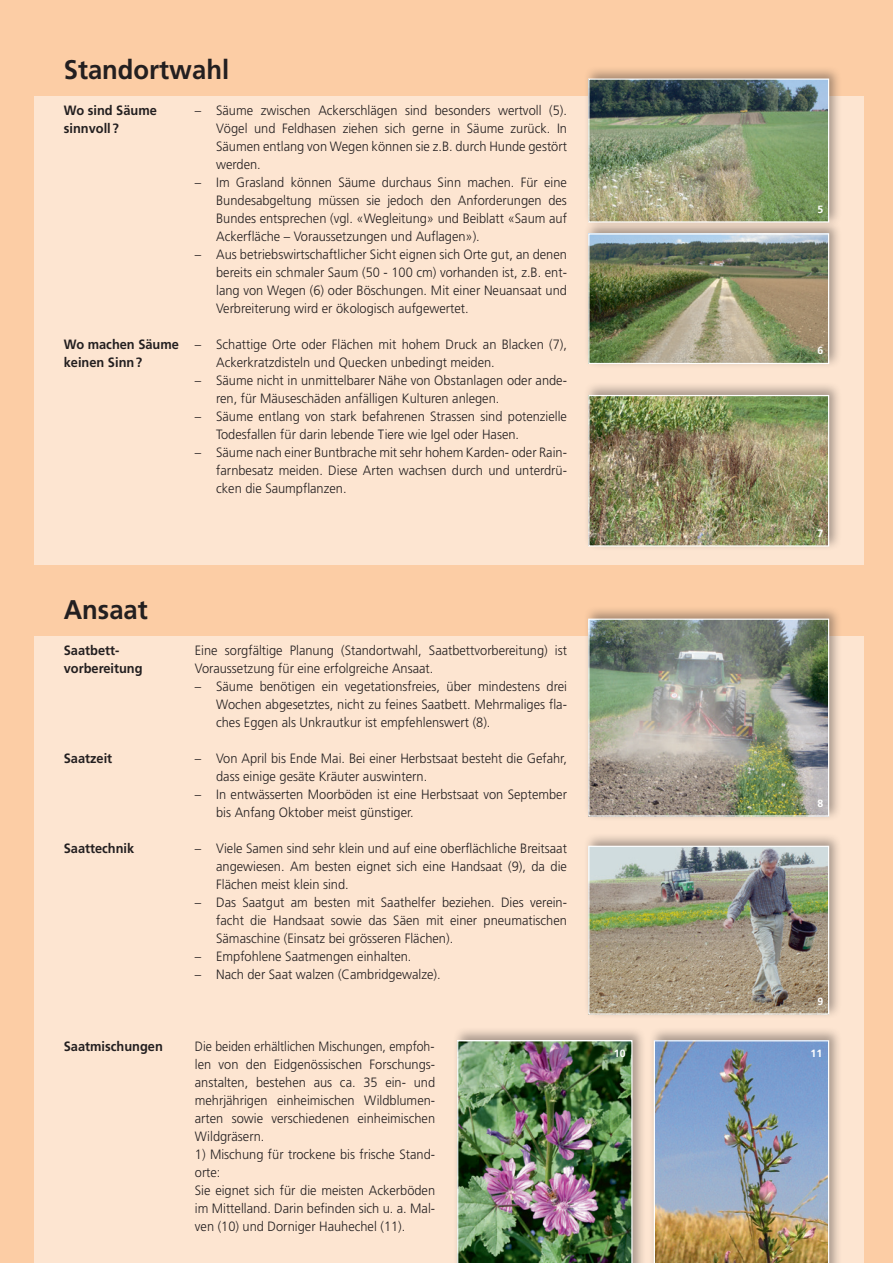
<style>
.page{position:relative;width:893px;height:1263px;background:#fccda5}
.page>*{position:absolute;margin:0;border:0;box-sizing:border-box;transform-origin:0 0}
.Untertitel_1{font:700 27px "Frutiger";color:#231f20;scale:.95 1}
.t1{font:300 13.5px/18px "Frutiger";color:#231f20;text-align:justify;scale:.95 1}
.Grundschrift{font:700 13.5px "Frutiger";color:#231f20;scale:.95 1}
.t2{font:300 13.5px "Frutiger";color:#231f20;scale:.91 1}
.t3{font:700 10.5px "Frutiger";color:#fff}
</style>
<div class="page">
<div style="left:34px;top:97px;width:830px;height:468px;background:#fde5d1"></div>
<div style="left:34px;top:637px;width:830px;height:626px;background:#fde5d1"></div>
<div style="left:583px;top:220px;width:260px;height:149px;background:#231f20;opacity:.4"></div>
<img style="left:590px;top:235px;width:237px;height:127px">
<div style="left:588px;top:233px;width:241px;height:131px;border:1px solid #fff"></div>
<div style="left:583px;top:605px;width:260px;height:216px;background:#231f20;opacity:.4"></div>
<img style="left:590px;top:621px;width:237px;height:194px">
<div style="left:588px;top:619px;width:241px;height:198px;border:1px solid #fff"></div>
<div style="left:583px;top:65px;width:260px;height:162px;background:#231f20;opacity:.4"></div>
<img style="left:590px;top:81px;width:237px;height:140px">
<div style="left:588px;top:79px;width:241px;height:144px;border:1px solid #fff"></div>
<div style="left:583px;top:382px;width:260px;height:169px;background:#231f20;opacity:.4"></div>
<img style="left:590px;top:397px;width:237px;height:148px">
<div style="left:588px;top:395px;width:241px;height:152px;border:1px solid #fff"></div>
<div style="left:583px;top:832px;width:260px;height:187px;background:#231f20;opacity:.4"></div>
<img style="left:590px;top:848px;width:237px;height:165px">
<div style="left:588px;top:846px;width:241px;height:169px;border:1px solid #fff"></div>
<div style="left:452px;top:1027px;width:194px;height:236px;background:#231f20;opacity:.4"></div>
<img style="left:457px;top:1040px;width:175px;height:223px">
<div style="left:649px;top:1027px;width:193px;height:236px;background:#231f20;opacity:.4"></div>
<img style="left:654px;top:1040px;width:175px;height:223px">
<p class="Untertitel_1" style="left:64px;top:53px;width:176px">Standortwahl</p>
<p class="Grundschrift" style="left:64px;top:102px;width:100px">Wo sind Säume</p>
<p class="Grundschrift" style="left:64px;top:120px;width:59px">sinnvoll?</p>
<p class="t1" style="left:216px;top:101px;width:371px;text-indent:-21px">– Säume zwischen Ackerschlägen sind besonders wertvoll (5).<br>Vögel und Feldhasen ziehen sich gerne in Säume zurück. In Säumen entlang von Wegen können sie z.B. durch Hunde gestört werden.</p>
<p class="t1" style="left:216px;top:173px;width:371px;text-indent:-21px">– Im Grasland können Säume durchaus Sinn machen. Für eine Bundesabgeltung müssen sie jedoch den Anforderungen des Bundes entsprechen (vgl. «Wegleitung» und Beiblatt «Saum auf Ackerfläche – Voraussetzungen und Auflagen»).</p>
<p class="t1" style="left:216px;top:245px;width:371px;text-indent:-21px">– Aus betriebswirtschaftlicher Sicht eignen sich Orte gut, an denen bereits ein schmaler Saum (50 - 100 cm) vorhanden ist, z.B. ent&shy;lang von Wegen (6) oder Böschungen. Mit einer Neuansaat und Verbreiterung wird er ökologisch aufgewertet.</p>
<p class="t1" style="left:216px;top:335px;width:371px;text-indent:-21px">– Schattige Orte oder Flächen mit hohem Druck an Blacken (7),<br>Ackerkratzdisteln und Quecken unbedingt meiden.</p>
<p class="t1" style="left:216px;top:371px;width:371px;text-indent:-21px">– Säume nicht in unmittelbarer Nähe von Obstanlagen oder ande&shy;ren, für Mäuseschäden anfälligen Kulturen anlegen.</p>
<p class="t1" style="left:216px;top:407px;width:371px;text-indent:-21px">– Säume entlang von stark befahrenen Strassen sind potenzielle<br>Todesfallen für darin lebende Tiere wie Igel oder Hasen.</p>
<p class="t1" style="left:216px;top:443px;width:371px;text-indent:-21px">– Säume nach einer Buntbrache mit sehr hohem Karden- oder Rain&shy;farnbesatz meiden. Diese Arten wachsen durch und unterdrü&shy;cken die Saumpflanzen.</p>
<p class="Grundschrift" style="left:64px;top:336px;width:123px">Wo machen Säume</p>
<p class="Grundschrift" style="left:64px;top:354px;width:84px">keinen Sinn?</p>
<p class="Untertitel_1" style="left:64px;top:593px;width:90px">Ansaat</p>
<p class="Grundschrift" style="left:64px;top:642px;width:60px">Saatbett-</p>
<p class="Grundschrift" style="left:64px;top:660px;width:85px">vorbereitung</p>
<p class="Grundschrift" style="left:64px;top:750px;width:53px">Saatzeit</p>
<p class="Grundschrift" style="left:64px;top:840px;width:76px">Saattechnik</p>
<p class="Grundschrift" style="left:64px;top:1038px;width:106px">Saatmischungen</p>
<p class="t1" style="left:195px;top:641px;width:393px">Eine sorgfältige Planung (Standortwahl, Saatbettvorbereitung) ist<br>Voraussetzung für eine erfolgreiche Ansaat.</p>
<p class="t1" style="left:216px;top:677px;width:371px;text-indent:-21px">– Säume benötigen ein vegetationsfreies, über mindestens drei Wochen abgesetztes, nicht zu feines Saatbett. Mehrmaliges fla&shy;ches Eggen als Unkrautkur ist empfehlenswert (8).</p>
<p class="t1" style="left:216px;top:749px;width:371px;text-indent:-21px">– Von April bis Ende Mai. Bei einer Herbstsaat besteht die Gefahr, dass einige gesäte Kräuter auswintern.</p>
<p class="t1" style="left:216px;top:785px;width:371px;text-indent:-21px">– In entwässerten Moorböden ist eine Herbstsaat von September bis Anfang Oktober meist günstiger.</p>
<p class="t1" style="left:216px;top:839px;width:371px;text-indent:-21px">– Viele Samen sind sehr klein und auf eine oberflächliche Breitsaat angewiesen. Am besten eignet sich eine Handsaat (9), da die Flächen meist klein sind.</p>
<p class="t1" style="left:216px;top:893px;width:371px;text-indent:-21px">– Das Saatgut am besten mit Saathelfer beziehen. Dies verein&shy;facht die Handsaat sowie das Säen mit einer pneumatischen Sämaschine (Einsatz bei grösseren Flächen).</p>
<p class="t1" style="left:195px;top:947px;width:229px">– Empfohlene Saatmengen einhalten.</p>
<p class="t1" style="left:195px;top:965px;width:260px">– Nach der Saat walzen (Cambridgewalze).</p>
<p class="t2" style="left:195px;top:1038px;width:265px">Die beiden erhältlichen Mischungen, empfoh-</p>
<p class="t1" style="left:195px;top:1055px;width:254px;text-align:left">len von den Eidgenössischen Forschungs-- anstalten, bestehen aus ca. 35 ein- und mehrjährigen einheimischen Wildblumen&shy;arten sowie verschiedenen einheimischen Wildgräsern.</p>
<p class="t1" style="left:195px;top:1145px;width:253px">1) Mischung für trockene bis frische Stand&shy;orte:</p>
<p class="t1" style="left:195px;top:1181px;width:254px">Sie eignet sich für die meisten Ackerböden im Mittelland. Darin befinden sich u. a. Mal&shy;ven (10) und Dorniger Hauhechel (11).</p>
<p class="t3" style="left:817px;top:203px;width:7px">5</p>
<p class="t3" style="left:817px;top:344px;width:7px">6</p>
<p class="t3" style="left:817px;top:527px;width:7px">7</p>
<p class="t3" style="left:817px;top:797px;width:7px">8</p>
<p class="t3" style="left:817px;top:995px;width:7px">9</p>
<p class="t3" style="left:614px;top:1047px;width:13px">10</p>
<p class="t3" style="left:811px;top:1047px;width:13px">11</p>
</div>
